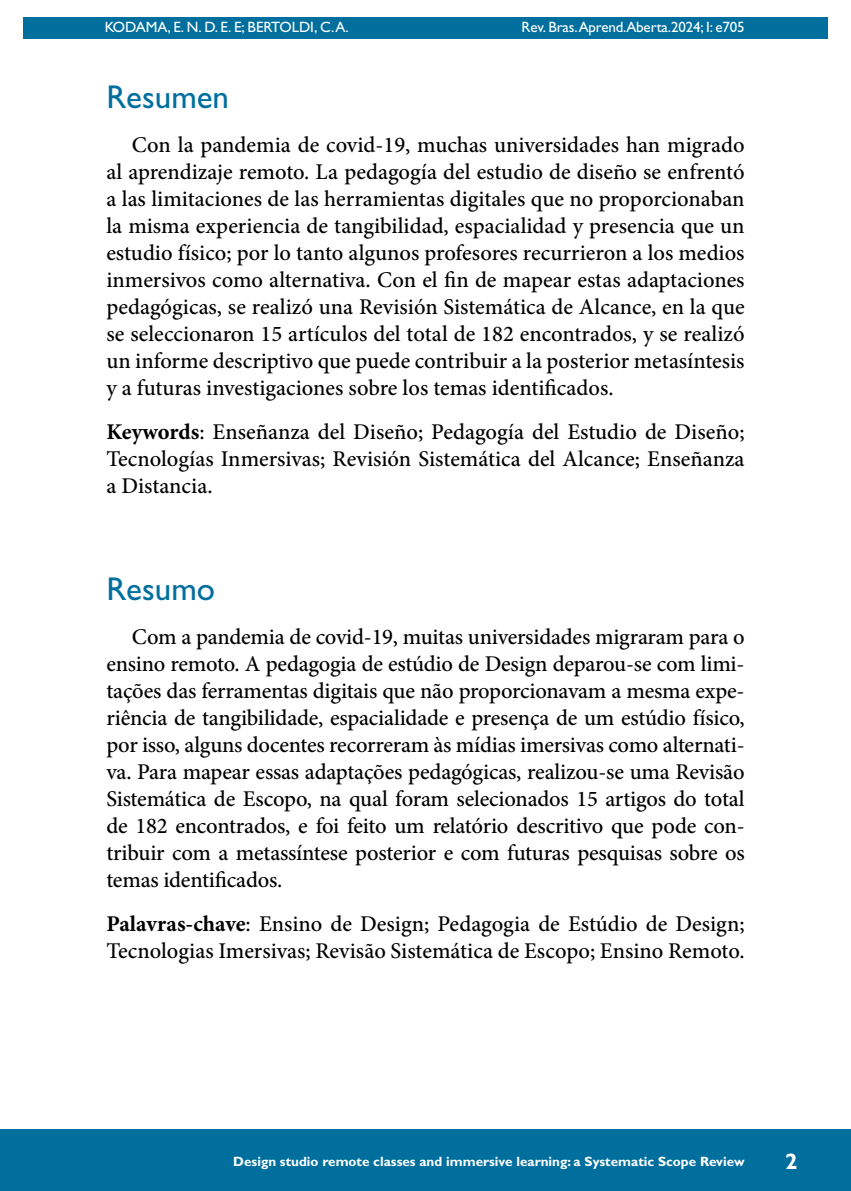
<style>
.page{position:relative;width:851px;height:1191px;background:#fff}
.page>*{position:absolute;margin:0;border:0;box-sizing:border-box;transform-origin:0 0}
.t1{font:33px "Gill Sans Std";color:#006f9e}
.t2{font:500 22.5px/27px "Minion Pro";color:#000;text-align:justify}
.t3{font:700 22.5px "Gill Sans Std";color:#fff}
.t4{font:15px "Gill Sans Std";letter-spacing:-.01em;color:#fff}
.t5{font:700 13.5px "Gill Sans Std";color:#fff}
.s1{font-weight:700}
</style>
<div class="page">
<hr style="left:104px;top:0;width:1px;height:467px;background:#006f9e">
<div style="left:23px;top:17px;width:804px;height:21px;background:#006f9e"></div>
<div style="left:0;top:1129px;width:850px;height:62px;background:#006f9e"></div>
<p class="t4" style="left:105px;top:18px;width:245px">KODAMA, E. N. D. E. E; BERTOLDI, C. A.</p>
<p class="t4" style="left:521px;top:18px;width:224px">Rev. Bras.Aprend.Aberta.2024; I: e705</p>
<h1 class="t1" style="left:106px;top:78px;width:124px">Resumen</h1>
<p class="t2" style="left:106px;top:131px;width:639px;text-indent:26px">Con la pandemia de covid-19, muchas universidades han migrado al aprendizaje remoto. La pedagogía del estudio de diseño se enfrentó a las limitaciones de las herramientas digitales que no proporcionaban la misma experiencia de tangibilidad, espacialidad y presencia que un estudio físico; por lo tanto algunos profesores recurrieron a los medios inmersivos como alternativa. Con el fin de mapear estas adaptaciones pedagógicas, se realizó una Revisión Sistemática de Alcance, en la que se seleccionaron 15 artículos del total de 182 encontrados, y se realizó un informe descriptivo que puede contribuir a la posterior metasíntesis y a futuras investigaciones sobre los temas identificados.</p>
<p class="t2" style="left:106px;top:418px;width:639px"><span class="s1">Keywords</span>: Enseñanza del Diseño; Pedagogía del Estudio de Diseño; Tecnologías Inmersivas; Revisión Sistemática del Alcance; Enseñanza a Distancia.</p>
<h1 class="t1" style="left:106px;top:570px;width:110px">Resumo</h1>
<p class="t2" style="left:106px;top:623px;width:639px;text-indent:26px">Com a pandemia de covid-19, muitas universidades migraram para o ensino remoto. A pedagogia de estúdio de Design deparou-se com limi&shy;tações das ferramentas digitais que não proporcionavam a mesma expe&shy;riência de tangibilidade, espacialidade e presença de um estúdio físico, por isso, alguns docentes recorreram às mídias imersivas como alternati&shy;va. Para mapear essas adaptações pedagógicas, realizou-se uma Revisão Sistemática de Escopo, na qual foram selecionados 15 artigos do total de 182 encontrados, e foi feito um relatório descritivo que pode con&shy;tribuir com a metassíntese posterior e com futuras pesquisas sobre os temas identificados.</p>
<p class="t2" style="left:106px;top:910px;width:639px"><span class="s1">Palavras-chave</span>: Ensino de Design; Pedagogia de Estúdio de Design;<br>Tecnologias Imersivas; Revisão Sistemática de Escopo; Ensino Remoto.</p>
<p class="t5" style="left:233px;top:1153px;width:512px">Design studio remote classes and immersive learning: a Systematic Scope Review</p>
<p class="t3" style="left:785px;top:1148px;width:14px">2</p>
</div>
